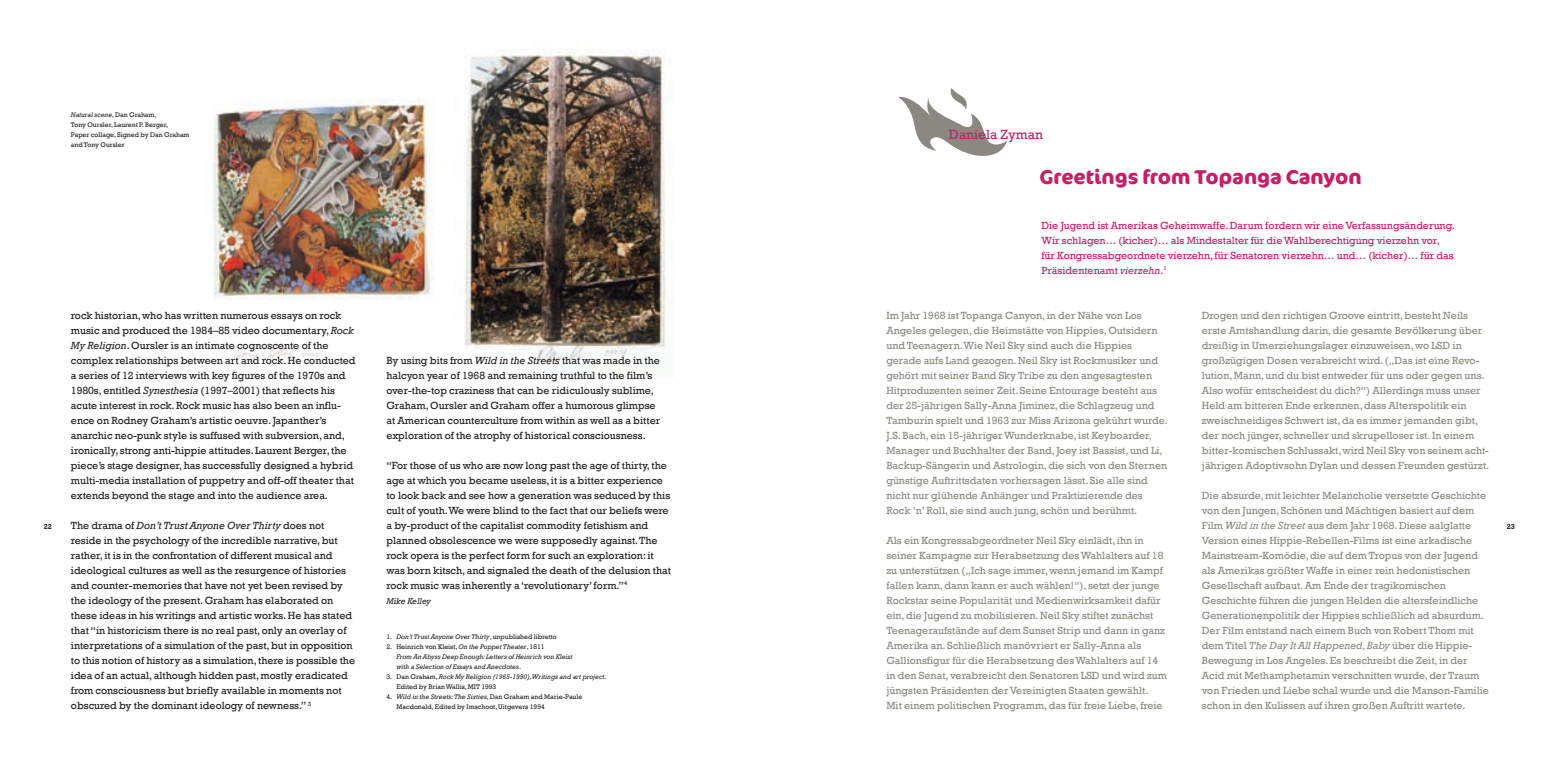
<style>
.page{position:relative;width:1560px;height:780px;background:#fff}
.page>*{position:absolute;margin:0;border:0;box-sizing:border-box;transform-origin:0 0}
.t1{font:700 20px "Cocon";color:#c51f66}
.t2{font:13.75px "Rockwell";color:#c51f66}
.t3{font:10.62px/15px "Rockwell";color:#8a8881}
.t4{font:10.62px/15px "Rockwell";color:#231f20}
.t5{font:10.62px/15px "Rockwell";color:#c51f66}
.t6{font:italic 8.75px "Rockwell";color:#231f20}
.t7{font:700 7.5px "Rockwell";color:#231f20}
.t8{font:italic 6.88px/10px "Rockwell";color:#231f20}
.t9{font:6.88px/10px "Rockwell";color:#231f20}
.s1{font-style:italic}
.s2{font-style:normal}
</style>
<div class="page">
<img style="left:213px;top:49px;width:453px;height:320px">
<svg style="left:898px;top:88px;width:109px;height:68px"></svg>
<p class="t9" style="left:71px;top:109px;width:120px"><span class="s1">Natural scene</span>, Dan Graham,<br>Tony Oursler, Laurent P. Berger,<br>Paper collage, Signed by Dan Graham and Tony Oursler</p>
<p class="t2" style="left:948px;top:126px;width:95px">Daniela Zyman</p>
<h1 class="t1" style="left:1039px;top:165px;width:324px">Greetings from Topanga Canyon</h1>
<p class="t5" style="left:1041px;top:218px;width:415px">Die Jugend ist Amerikas Geheimwaffe. Darum fordern wir eine Verfassungsänderung.<br>Wir schlagen… (kicher)… als Mindestalter für die Wahlberechtigung vierzehn vor, für Kongressabgeordnete vierzehn, für Senatoren vierzehn… und… (kicher)… für das Präsidentenamt <span class="s1">vierzehn</span>.<sup>1</sup></p>
<p class="t3" style="left:1201px;top:308px;width:289px">Drogen und den richtigen Groove eintritt, besteht Neils erste Amtshandlung darin, die gesamte Bevölkerung über dreißig in Umerziehungslager einzuweisen, wo LSD in großzügigen Dosen verabreicht wird. („Das ist eine Revo&shy;lution, Mann, und du bist entweder für uns oder gegen uns.<br>Also wofür entscheidest du dich?“) Allerdings muss unser Held am bitteren Ende erkennen, dass Alterspolitik ein zweischneidiges Schwert ist, da es immer jemanden gibt, der noch jünger, schneller und skrupelloser ist. In einem bitter-komischen Schlussakt, wird Neil Sky von seinem acht&shy;jährigen Adoptivsohn Dylan und dessen Freunden gestürzt.</p>
<p class="t3" style="left:1201px;top:488px;width:288px">Die absurde, mit leichter Melancholie versetzte Geschichte von den Jungen, Schönen und Mächtigen basiert auf dem Film <span class="s1">Wild in the Street</span> aus dem Jahr 1968. Diese aalglatte Version eines Hippie-Rebellen-Films ist eine arkadische Mainstream-Komödie, die auf dem Tropus von der Jugend als Amerikas größter Waffe in einer rein hedonistischen Gesellschaft aufbaut. Am Ende der tragikomischen Geschichte führen die jungen Helden die altersfeindliche Generationenpolitik der Hippies schließlich ad absurdum.<br>Der Film entstand nach einem Buch von Robert Thom mit dem Titel <span class="s1">The Day It All Happened, Baby</span> über die Hippie-Bewegung in Los Angeles. Es beschreibt die Zeit, in der Acid mit Methamphetamin verschnitten wurde, der Traum von Frieden und Liebe schal wurde und die Manson-Familie schon in den Kulissen auf ihren großen Auftritt wartete.</p>
<p class="t3" style="left:886px;top:308px;width:283px">Im Jahr 1968 ist Topanga Canyon, in der Nähe von Los Angeles gelegen, die Heimstätte von Hippies, Outsidern und Teenagern. Wie Neil Sky sind auch die Hippies gerade aufs Land gezogen. Neil Sky ist Rockmusiker und gehört mit seiner Band Sky Tribe zu den angesagtesten Hitproduzenten seiner Zeit. Seine Entourage besteht aus der 25-jährigen Sally-Anna Jiminez, die Schlagzeug und Tamburin spielt und 1963 zur Miss Arizona gekührt wurde.<br>J.S. Bach, ein 15-jähriger Wunderknabe, ist Keyboarder, Manager und Buchhalter der Band, Joey ist Bassist, und Li, Backup-Sängerin und Astrologin, die sich von den Sternen günstige Auftrittsdaten vorhersagen lässt. Sie alle sind nicht nur glühende Anhänger und Praktizierende des Rock ’n’ Roll, sie sind auch jung, schön und berühmt.</p>
<p class="t3" style="left:886px;top:533px;width:282px">Als ein Kongressabgeordneter Neil Sky einlädt, ihn in seiner Kampagne zur Herabsetzung des Wahlalters auf 18 zu unterstützen („Ich sage immer, wenn jemand im Kampf fallen kann, dann kann er auch wählen!“), setzt der junge Rockstar seine Popularität und Medienwirksamkeit dafür ein, die Jugend zu mobilisieren. Neil Sky stiftet zunächst Teenageraufstände auf dem Sunset Strip und dann in ganz Amerika an. Schließlich manövriert er Sally-Anna als Gallionsfigur für die Herabsetzung des Wahlalters auf 14 in den Senat, verabreicht den Senatoren LSD und wird zum jüngsten Präsidenten der Vereinigten Staaten gewählt.<br>Mit einem politischen Programm, das für freie Liebe, freie</p>
<p class="t4" style="left:71px;top:308px;width:286px">rock historian, who has written numerous essays on rock music and produced the 1984–85 video documentary, <span class="s1">Rock My Religion</span>. Oursler is an intimate cognoscente of the complex relationships between art and rock. He conducted a series of 12 interviews with key figures of the 1970s and 1980s, entitled <span class="s1">Synesthesia</span> (1997–2001) that reflects his acute interest in rock. Rock music has also been an influ&shy;ence on Rodney Graham’s artistic oeuvre. Japanther’s anarchic neo-punk style is suffused with subversion, and, ironically, strong anti-hippie attitudes. Laurent Berger, the piece’s stage designer, has successfully designed a hybrid multi-media installation of puppetry and off-off theater that extends beyond the stage and into the audience area.</p>
<p class="t4" style="left:71px;top:518px;width:286px">The drama of <span class="s1">Don’t Trust Anyone Over Thirty</span> does not reside in the psychology of the incredible narrative, but rather, it is in the confrontation of different musical and ideological cultures as well as the resurgence of histories and counter-memories that have not yet been revised by the ideology of the present. Graham has elaborated on these ideas in his writings and artistic works. He has stated that “in historicism there is no real past, only an overlay of interpretations of a simulation of the past, but in opposition to this notion of history as a simulation, there is possible the idea of an actual, although hidden past, mostly eradicated from consciousness but briefly available in moments not obscured by the dominant ideology of newness.” <sup>3</sup></p>
<p class="t4" style="left:386px;top:353px;width:275px">By using bits from <span class="s1">Wild in the Streets</span> that was made in the halcyon year of 1968 and remaining truthful to the film’s over-the-top craziness that can be ridiculously sublime, Graham, Oursler and Graham offer a humorous glimpse at American counterculture from within as well as a bitter exploration of the atrophy of historical consciousness.</p>
<p class="t4" style="left:386px;top:458px;width:286px">“For those of us who are now long past the age of thirty, the age at which you became useless, it is a bitter experience to look back and see how a generation was seduced by this cult of youth. We were blind to the fact that our beliefs were a by-product of the capitalist commodity fetishism and planned obsolescence we were supposedly against. The rock opera is the perfect form for such an exploration: it was born kitsch, and signaled the death of the delusion that rock music was inherently a ‘revolutionary’ form.”<sup>4</sup></p>
<p class="t6" style="left:386px;top:596px;width:46px">Mike Kelley</p>
<p class="t8" style="left:386px;top:631px;width:172px"><span class="s2">1.</span> Don’t Trust Anyone Over Thirty<span class="s2">, unpublished libretto</span></p>
<p class="t8" style="left:396px;top:641px;width:177px;text-indent:-10px"><span class="s2">2. Heinrich von Kleist,</span> On the Puppet Theater<span class="s2">, 1811<br></span>From An Abyss Deep Enough: Letters of Heinrich von Kleist with a Selection of Essays and Anecdotes<span class="s2">.</span></p>
<p class="t8" style="left:396px;top:671px;width:211px;text-indent:-10px"><span class="s2">3. Dan Graham,</span> Rock My Religion (1965-1990),Writings and art project<span class="s2">.<br>Edited by Brian Wallis, MIT 1993</span></p>
<p class="t9" style="left:396px;top:691px;width:187px;text-indent:-10px">4. <span class="s1">Wild in the Streets: The Sixties</span>, Dan Graham and Marie-Paule<br>Macdonald, Edited by Imschoot, Uitgevers 1994</p>
<p class="t7" style="left:44px;top:522px;width:10px">22</p>
<p class="t7" style="left:1506px;top:522px;width:10px">23</p>
</div>
